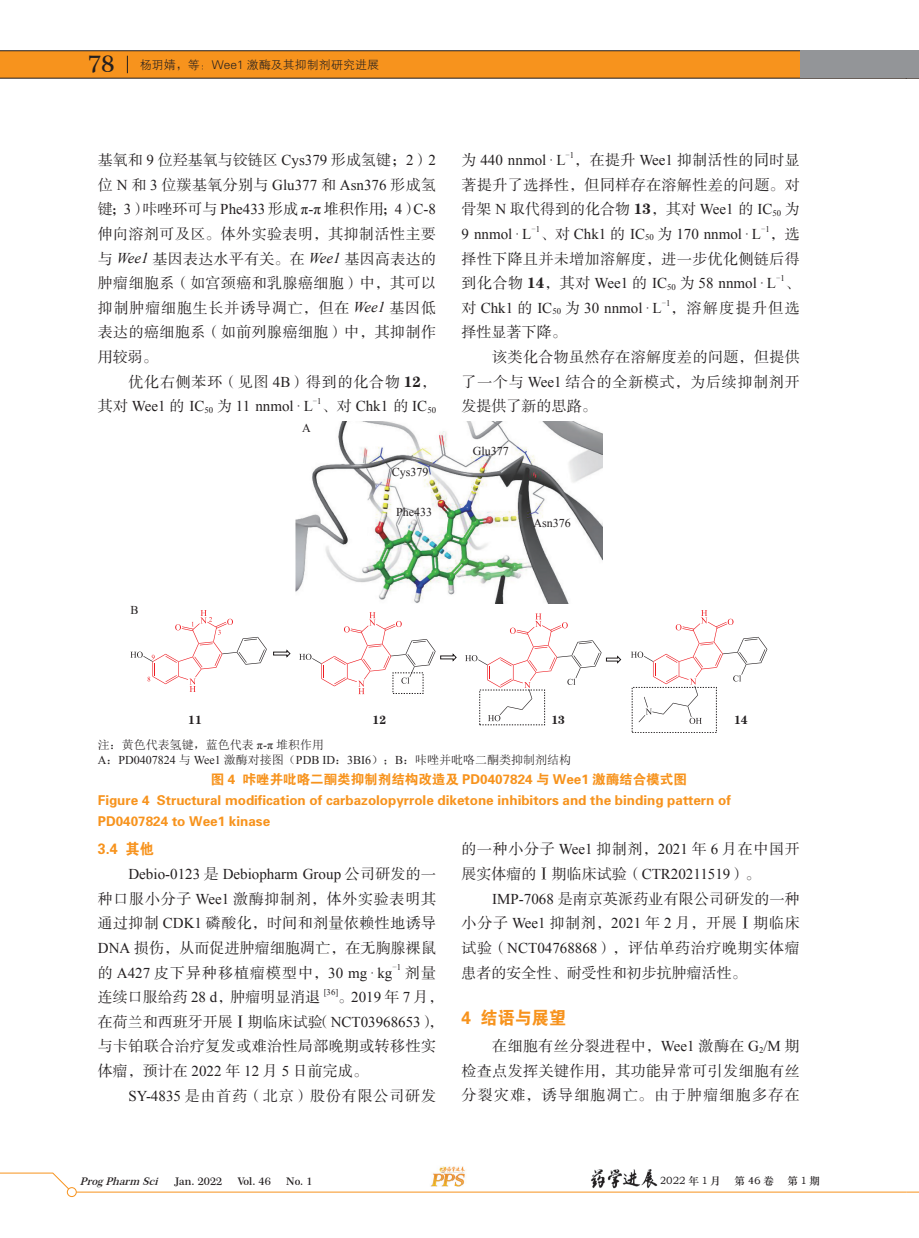
<style>
.page{position:relative;width:919px;height:1238px;background:#fff}
.page>*{position:absolute;margin:0;border:0;box-sizing:border-box;transform-origin:0 0}
.t1{font:18px "FZDHTK GBK1 0";color:#f7931d;scale:.95 1}
.t2{font:15px/24.6px "FZSSK GBK1 0";letter-spacing:.025em;color:#231f20;text-align:justify}
.t3{font:15px "Times New Roman";color:#231f20}
.t4{font:15px "FZSSK GBK1 0";color:#231f20}
.t5{font:15px/24.6px "FZSSK GBK1 0";letter-spacing:.045em;color:#231f20}
.t6{font:15px "FZSSK GBK1 0";letter-spacing:.05em;color:#231f20}
.t7{font:15px "FZSSK GBK1 0";letter-spacing:.055em;color:#231f20}
.t8{font:15px "FZSSK GBK1 0";letter-spacing:.09em;color:#231f20}
.t9{font:15px "FZDHTK GBK1 0";color:#f7931d;scale:.95 1}
.t10{font:13.5px/21px "FZDHTK GBK1 0";color:#f7931d}
.t11{font:12px/14.4px "Sim Sun";color:#231f20}
.t12{font:12px "Times New Roman";color:#231f20}
.t13{font:12px "FZXH1 K GBK1 0";color:#231f20}
.t14{font:12px "FZCSK GBK1 0";color:#231f20}
.t15{font:600 10.5px "Century 751 BT";color:#231f20}
.t16{font:10.5px "ST Zhongsong";letter-spacing:.125em;color:#231f20}
.t17{font:italic 600 10.5px "Century 751 BT";color:#231f20}
.t18{font:8.7px "Sim Sun";color:#231f20}
.t19{font:8.7px "Times New Roman";color:#231f20}
.s1{font-family:"Century 751 BT";font-weight:600;font-size:23.1px}
.s2{font-family:"Times New Roman"}
.s3{font-family:"FZSSK GBK1 0"}
.s4{font-family:"Times New Roman";font-style:italic}
.s5{font-family:"FZCSK GBK1 0"}
</style>
<div class="page">
<svg style="left:0;top:50px;width:918px;height:28px;background:#ec8e1f"></svg>
<svg style="left:906px;top:1191px;width:12px;height:1px"></svg>
<svg style="left:0;top:1172px;width:69px;height:20px"></svg>
<hr style="left:72px;top:1191px;width:834px;height:1px;background:#f7931d">
<div style="left:67px;top:1187px;width:9px;height:9px;background:#fff;border-radius:50%"></div>
<div style="left:67px;top:1187px;width:9px;height:9px;border:1px solid #f7931d;border-radius:50%"></div>
<img style="left:430px;top:1166px;width:35px;height:21px">
<img style="left:590px;top:1169px;width:68px;height:20px">
<div style="left:799px;top:51px;width:107px;height:27px;background:#939598"></div>
<div style="left:906px;top:51px;width:12px;height:27px;background:#939598"></div>
<img style="left:295px;top:421px;width:307px;height:182px">
<svg style="left:130px;top:610px;width:137px;height:82px"></svg>
<svg style="left:273px;top:610px;width:494px;height:122px"></svg>
<p class="t13" style="left:88px;top:58px;width:293px"><span class="s1">78</span> 杨玥婧，等：Wee1 激酶及其抑制剂研究进展</p>
<p class="t4" style="left:98px;top:152px;width:340px">基氧和 <span class="s2">9</span> 位羟基氧与铰链区 <span class="s2">Cys379</span> 形成氢键；<span class="s2">2</span>）<span class="s2">2</span></p>
<p class="t3" style="left:98px;top:175px;width:340px"><span class="s3">位</span> N <span class="s3">和</span> 3 <span class="s3">位羰基氧分别与</span> Glu377 <span class="s3">和</span> Asn376 <span class="s3">形成氢</span></p>
<p class="t2" style="left:98px;top:198px;width:340px">键；<span class="s2">3</span>）咔唑环可与 <span class="s2">Phe433</span> 形成 <span class="s2">π-π</span> 堆积作用；<span class="s2">4</span>）<span class="s2">C-8</span>伸向溶剂可及区。体外实验表明，其抑制活性主要与 <span class="s4">Wee1</span> 基因表达水平有关。在 <span class="s4">Wee1</span> 基因高表达的肿瘤细胞系（如宫颈癌和乳腺癌细胞）中，其可以抑制肿瘤细胞生长并诱导凋亡，但在 <span class="s4">Wee1</span> 基因低表达的癌细胞系（如前列腺癌细胞）中，其抑制作用较弱。</p>
<p class="t6" style="left:128px;top:374px;width:309px">优化右侧苯环（见图 <span class="s2">4B</span>）得到的化合物 <span class="s5">12</span>，</p>
<p class="t3" style="left:98px;top:396px;width:216px"><span class="s3">其对</span> Wee1 <span class="s3">的</span> IC<sub>50</sub> <span class="s3">为</span> 11 nnmol · L</p>
<p class="t18" style="left:313px;top:396px;width:10px">-<span class="s2">1</span></p>
<p class="t3" style="left:321px;top:396px;width:116px"><span class="s3">、对</span> Chk1 <span class="s3">的</span> IC<sub>50</sub></p>
<p class="t12" style="left:302px;top:420px;width:10px">A</p>
<p class="t12" style="left:392px;top:464px;width:38px">Cys379</p>
<p class="t12" style="left:396px;top:504px;width:37px">Phe433</p>
<p class="t3" style="left:461px;top:150px;width:105px"><span class="s3">为</span> 440 nnmol · L</p>
<p class="t18" style="left:565px;top:150px;width:10px">-<span class="s2">1</span></p>
<p class="t2" style="left:461px;top:148px;width:340px;text-indent:113px">，在提升 <span class="s2">Wee1</span> 抑制活性的同时显著提升了选择性，但同样存在溶解性差的问题。对骨架 <span class="s2">N</span> 取代得到的化合物 <span class="s5">13</span>，其对 <span class="s2">Wee1</span> 的 <span class="s2">IC</span><sub>50</sub> 为</p>
<p class="t3" style="left:461px;top:224px;width:71px">9 nnmol · L</p>
<p class="t18" style="left:531px;top:224px;width:10px">-<span class="s2">1</span></p>
<p class="t3" style="left:540px;top:224px;width:222px"><span class="s3">、对</span> Chk1 <span class="s3">的</span> IC<sub>50</sub> <span class="s3">为</span> 170 nnmol · L</p>
<p class="t18" style="left:761px;top:224px;width:10px">-<span class="s2">1</span></p>
<p class="t2" style="left:461px;top:222px;width:340px;text-align:right">，选<br>择性下降且并未增加溶解度，进一步优化侧链后得</p>
<p class="t3" style="left:461px;top:273px;width:316px"><span class="s3">到化合物</span> <span class="s5">14</span><span class="s3">，其对</span> Wee1 <span class="s3">的</span> IC<sub>50</sub> <span class="s3">为</span> 58 nnmol · L</p>
<p class="t18" style="left:776px;top:273px;width:10px">-<span class="s2">1</span></p>
<p class="t2" style="left:784px;top:271px;width:16px">、</p>
<p class="t3" style="left:461px;top:298px;width:202px"><span class="s3">对</span> Chk1 <span class="s3">的</span> IC<sub>50</sub> <span class="s3">为</span> 30 nnmol · L</p>
<p class="t18" style="left:661px;top:298px;width:10px">-<span class="s2">1</span></p>
<p class="t8" style="left:670px;top:300px;width:131px">，溶解度提升但选</p>
<p class="t2" style="left:461px;top:321px;width:106px">择性显著下降。</p>
<p class="t2" style="left:492px;top:345px;width:309px">该类化合物虽然存在溶解度差的问题，但提供</p>
<p class="t6" style="left:461px;top:374px;width:340px">了一个与 <span class="s2">Wee1</span> 结合的全新模式，为后续抑制剂开</p>
<p class="t4" style="left:461px;top:398px;width:136px">发提供了新的思路。</p>
<p class="t12" style="left:472px;top:443px;width:37px">Glu377</p>
<p class="t12" style="left:533px;top:515px;width:39px">Asn376</p>
<p class="t12" style="left:130px;top:602px;width:10px">B</p>
<p class="t14" style="left:188px;top:712px;width:15px">11</p>
<p class="t14" style="left:372px;top:712px;width:15px">12</p>
<p class="t14" style="left:551px;top:712px;width:15px">13</p>
<p class="t14" style="left:734px;top:712px;width:15px">14</p>
<p class="t11" style="left:98px;top:737px;width:475px">注：黄色代表氢键，蓝色代表 <span class="s2">π-π</span> 堆积作用<br><span class="s2">A</span>：<span class="s2">PD0407824</span> 与 <span class="s2">Wee1</span> 激酶对接图（<span class="s2">PDB ID</span>：<span class="s2">3BI6</span>）；<span class="s2">B</span>：咔唑并吡咯二酮类抑制剂结构</p>
<p class="t10" style="left:98px;top:769px;width:634px;text-indent:113px">图 4 咔唑并吡咯二酮类抑制剂结构改造及 PD0407824 与 Wee1 激酶结合模式图<br>Figure 4 Structural modification of carbazolopyrrole diketone inhibitors and the binding pattern of<br>PD0407824 to Wee1 kinase</p>
<p class="t9" style="left:98px;top:841px;width:61px">3.4 其他</p>
<p class="t3" style="left:128px;top:863px;width:309px">Debio-0123 <span class="s3">是</span> Debiopharm Group <span class="s3">公司研发的一</span></p>
<p class="t2" style="left:98px;top:887px;width:340px">种口服小分子 <span class="s2">Wee1</span> 激酶抑制剂，体外实验表明其通过抑制 <span class="s2">CDK1</span> 磷酸化，时间和剂量依赖性地诱导<span class="s2">DNA</span> 损伤，从而促进肿瘤细胞凋亡，在无胸腺裸鼠的 <span class="s2">A427</span> 皮下异种移植瘤模型中，<span class="s2">30 mg·kg</span></p>
<p class="t5" style="left:461px;top:837px;width:340px">的一种小分子 <span class="s2">Wee1</span> 抑制剂，<span class="s2">2021</span> 年 <span class="s2">6</span> 月在中国开展实体瘤的Ⅰ期临床试验（<span class="s2">CTR20211519</span>）。</p>
<p class="t2" style="left:461px;top:887px;width:340px;text-indent:31px"><span class="s2">IMP-7068</span> 是南京英派药业有限公司研发的一种小分子 <span class="s2">Wee1</span> 抑制剂，<span class="s2">2021</span> 年 <span class="s2">2</span> 月，开展Ⅰ期临床试验（<span class="s2">NCT04768868</span>），评估单药治疗晚期实体瘤患者的安全性、耐受性和初步抗肿瘤活性。</p>
<p class="t1" style="left:461px;top:1007px;width:111px">4 结语与展望</p>
<p class="t2" style="left:461px;top:1034px;width:340px;text-indent:31px">在细胞有丝分裂进程中，<span class="s2">Wee1</span> 激酶在 <span class="s2">G</span><sub>2</sub><span class="s2">/M</span> 期检查点发挥关键作用，其功能异常可引发细胞有丝分裂灾难，诱导细胞凋亡。由于肿瘤细胞多存在</p>
<p class="t18" style="left:392px;top:962px;width:10px">-<span class="s2">1</span></p>
<p class="t2" style="left:405px;top:960px;width:32px">剂量</p>
<p class="t4" style="left:98px;top:989px;width:224px">连续口服给药 <span class="s2">28 d</span>，肿瘤明显消退</p>
<p class="t19" style="left:324px;top:986px;width:16px">[36]</p>
<p class="t3" style="left:338px;top:986px;width:107px"><span class="s3">。</span>2019 <span class="s3">年</span> 7 <span class="s3">月，</span></p>
<p class="t2" style="left:98px;top:1010px;width:347px;text-align:left">在荷兰和西班牙开展Ⅰ期临床试验（<span class="s2">NCT03968653</span>），与卡铂联合治疗复发或难治性局部晚期或转移性实体瘤，预计在 <span class="s2">2022</span> 年 <span class="s2">12</span> 月 <span class="s2">5</span> 日前完成。</p>
<p class="t7" style="left:128px;top:1087px;width:309px"><span class="s2">SY-4835</span> 是由首药（北京）股份有限公司研发</p>
<p class="t17" style="left:80px;top:1174px;width:83px">ProgPharm Sci</p>
<p class="t15" style="left:174px;top:1174px;width:50px">Jan. 2022</p>
<p class="t15" style="left:238px;top:1174px;width:35px">Vol. 46</p>
<p class="t15" style="left:286px;top:1174px;width:28px">No. 1</p>
<p class="t16" style="left:659px;top:1173px;width:63px">2022 年 1 月</p>
<p class="t16" style="left:734px;top:1173px;width:41px">第46卷</p>
<p class="t16" style="left:787px;top:1173px;width:34px">第1期</p>
</div>
